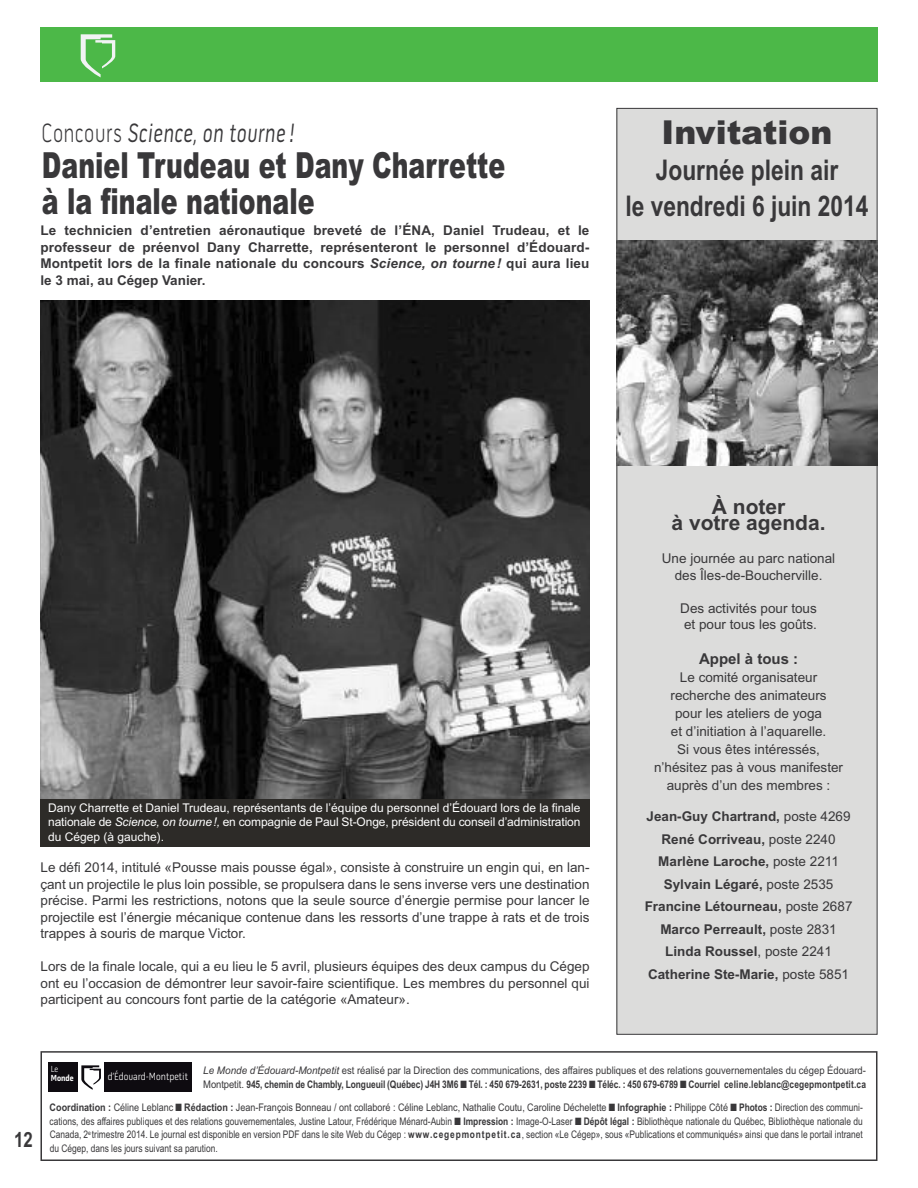
<style>
.page{position:relative;width:918px;height:1188px;background:#fff}
.page>*{position:absolute;margin:0;border:0;box-sizing:border-box;transform-origin:0 0}
.t1{font:900 36px/36px "Arial";color:#39383a;scale:.7 1}
.t2{font:900 33px "Arial";color:#39383a}
.t3{font:700 28.5px/36px "Arial";color:#39383a;text-align:center;scale:.8 1}
.t4{font:italic 27px "Pill Gothic 600 mg";letter-spacing:.05em;color:#39383a;scale:.7 1}
.t5{font:700 21px/16.5px "Arial";color:#39383a;text-align:center}
.t6{font:700 21px "Arial";color:#39383a;scale:.8 1}
.t7{font:700 15px "Arial";color:#39383a}
.t8{font:13.5px/16.5px "Arial";color:#39383a;text-align:center}
.t9{font:700 13.5px/22.5px "Arial";color:#39383a;text-align:center}
.t10{font:12px/14.4px "Arial";letter-spacing:-.01em;color:#fff;text-align:justify}
.t11{font:300 10.65px "Pill Gothic 300 mg";color:#fff}
.t12{font:10.5px/13.5px "Arial";color:#39383a;text-align:justify;scale:.86 1}
.t13{font:700 10.5px/13.5px "Arial";letter-spacing:-.01em;color:#39383a;scale:.8 1}
.t14{font:700 9px "Pill Gothic 300 mg";color:#fff}
.t15{font:300 9px "Pill Gothic 300 mg";color:#fff}
.s1{font-weight:300;font-style:normal}
.s2{font-style:italic}
.s3{font-weight:400}
.s4{font-family:"Arial Narrow";font-weight:400;font-style:italic}
.s5{font-weight:700}
</style>
<div class="page">
<div style="left:617px;top:108px;width:260px;height:926px;background:#dcdcdb"></div>
<div style="left:40px;top:27px;width:838px;height:55px;background:#4cb848"></div>
<svg style="left:81px;top:34px;width:34px;height:43px"></svg>
<img style="left:616px;top:241px;width:262px;height:225px">
<div style="left:49px;top:1062px;width:29px;height:30px;background:#0e0b10"></div>
<div style="left:104px;top:1062px;width:88px;height:30px;background:#0e0b10"></div>
<svg style="left:81px;top:1065px;width:20px;height:25px"></svg>
<div style="left:40px;top:1051px;width:837px;height:110px;border:2px solid #39383a"></div>
<img style="left:40px;top:300px;width:550px;height:499px">
<div style="left:40px;top:799px;width:550px;height:48px;background:#2d2b28"></div>
<h3 class="t4" style="left:42px;top:117px;width:362px"><span class="s1">Concours</span> Science, on tourne !</h3>
<h1 class="t1" style="left:42px;top:148px;width:663px">Daniel Trudeau et Dany Charrette à la finale nationale</h1>
<p class="t9" style="left:40px;top:222px;width:551px;line-height:16.5px;text-align:justify">Le technicien d’entretien aéronautique breveté de l’ÉNA, Daniel Trudeau, et le professeur de préenvol Dany Charrette, représenteront le personnel d’Édouard-Montpetit lors de la finale nationale du concours <span class="s2">Science, on tourne!</span> qui aura lieu le 3 mai, au Cégep Vanier.</p>
<h2 class="t2" style="left:662px;top:114px;width:172px">Invitation</h2>
<h3 class="t3" style="left:625px;top:153px;width:306px">Journée plein air<br>le vendredi 6 juin 2014</h3>
<p class="t10" style="left:48px;top:801px;width:534px">Dany Charrette et Daniel Trudeau, représentants de l’équipe du personnel d’Édouard lors de la finale nationale de <span class="s2">Science, on tourne!,</span> en compagnie de Paul St-Onge, président du conseil d’administration du Cégep (à gauche).</p>
<p class="t8" style="left:40px;top:859px;width:551px;text-align:justify">Le défi 2014, intitulé «Pousse mais pousse égal», consiste à construire un engin qui, en lan&shy;çant un projectile le plus loin possible, se propulsera dans le sens inverse vers une destination précise. Parmi les restrictions, notons que la seule source d’énergie permise pour lancer le projectile est l’énergie mécanique contenue dans les ressorts d’une trappe à rats et de trois trappes à souris de marque Victor.</p>
<p class="t8" style="left:41px;top:958px;width:551px;text-align:justify">Lors de la finale locale, qui a eu lieu le 5 avril, plusieurs équipes des deux campus du Cégep ont eu l’occasion de démontrer leur savoir-faire scientifique. Les membres du personnel qui participent au concours font partie de la catégorie «Amateur».</p>
<h3 class="t5" style="left:672px;top:498px;width:156px">À noter<br>à votre agenda.</h3>
<p class="t8" style="left:662px;top:550px;width:175px">Une journée au parc national des Îles-de-Boucherville.</p>
<p class="t8" style="left:680px;top:600px;width:138px;text-align:left">Des activités pour tous et pour tous les goûts.</p>
<p class="t7" style="left:699px;top:650px;width:101px">Appel à tous :</p>
<p class="t8" style="left:654px;top:668px;width:191px;line-height:18px">Le comité organisateur recherche des animateurs<br>pour les ateliers de yoga<br>et d’initiation à l’aquarelle.<br>Si vous êtes intéressés, n’hésitez pas à vous manifester auprès d’un des membres :</p>
<p class="t9" style="left:645px;top:805px;width:209px">Jean-Guy Chartrand, <span class="s3">poste 4269<br></span>René Corriveau, <span class="s3">poste 2240<br></span>Marlène Laroche, <span class="s3">poste 2211<br></span>Sylvain Légaré, <span class="s3">poste 2535<br></span>Francine Létourneau, <span class="s3">poste 2687<br></span>Marco Perreault, <span class="s3">poste 2831<br></span>Linda Roussel<span class="s3">, poste 2241<br></span>Catherine Ste-Marie, <span class="s3">poste 5851</span></p>
<h3 class="t6" style="left:14px;top:1128px;width:25px">12</h3>
<p class="t13" style="left:203px;top:1064px;width:830px"><span class="s4">Le Monde d’Édouard-Montpetit</span> <span class="s3">est réalisé par la Direction des communications, des affaires publiques et des relations gouvernementales du cégep Édouard-<br>Montpetit.</span> 945, chemin de Chambly, Longueuil (Québec) J4H 3M6 ■ Tél. : 450 679-2631, poste 2239 ■ Téléc. : 450 679-6789 ■ Courriel celine.leblanc@cegepmontpetit.ca</p>
<p class="t15" style="left:51px;top:1063px;width:9px">Le</p>
<p class="t14" style="left:51px;top:1072px;width:25px">Monde</p>
<p class="t11" style="left:108px;top:1071px;width:82px">d’Édouard-Montpetit</p>
<p class="t12" style="left:50px;top:1101px;width:947px"><span class="s5">Coordination :</span> Céline Leblanc ■ <span class="s5">Rédaction :</span> Jean-François Bonneau / ont collaboré : Céline Leblanc, Nathalie Coutu, Caroline Déchelette ■ <span class="s5">Infographie :</span> Philippe Côté ■ <span class="s5">Photos :</span> Direction des communi&shy;cations, des affaires publiques et des relations gouvernementales, Justine Latour, Frédérique Ménard-Aubin ■ <span class="s5">Impression :</span> Image-O-Laser ■ <span class="s5">Dépôt légal :</span> Bibliothèque nationale du Québec, Bibliothèque nationale du Canada, 2<sup>e</sup> trimestre 2014. Le journal est disponible en version PDF dans le site Web du Cégep : <span class="s5">www.cegepmontpetit.ca</span>, section «Le Cégep», sous «Publications et communiqués» ainsi que dans le portail intranet du Cégep, dans les jours suivant sa parution.</p>
</div>
